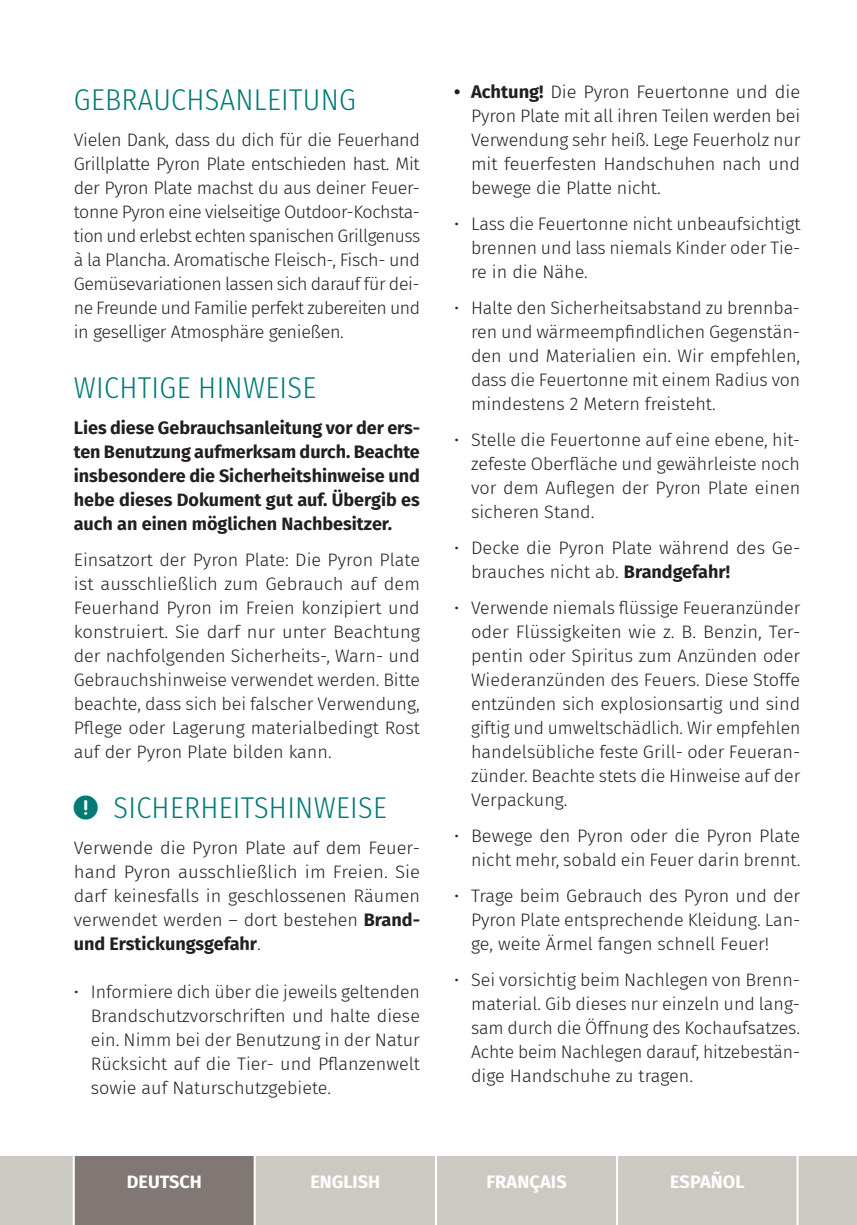
<style>
.page{position:relative;width:857px;height:1225px;background:#fff}
.page>*{position:absolute;margin:0;border:0;box-sizing:border-box;transform-origin:0 0}
.t1{font:300 30px "Fira Sans Condensed";letter-spacing:.01em;color:#007a77}
.t2{font:300 18px/24px "Fira Sans";color:#231f20;text-align:justify}
.t3{font:700 18px/24px "Fira Sans";color:#231f20;text-align:justify}
.t4{font:700 18px "Fira Sans";color:#fff}
.s1{font-weight:700}
</style>
<div class="page">
<div style="left:74px;top:1157px;width:181px;height:68px;background:#817774"></div>
<div style="left:254px;top:1157px;width:181px;height:68px;background:#ccc9c2"></div>
<div style="left:436px;top:1157px;width:180px;height:68px;background:#ccc9c2"></div>
<hr style="left:253px;top:1152px;width:2px;height:73px;background:#fff">
<hr style="left:435px;top:1152px;width:2px;height:73px;background:#fff">
<div style="left:0;top:1157px;width:74px;height:68px;background:#ccc9c2"></div>
<hr style="left:73px;top:1152px;width:2px;height:73px;background:#fff">
<div style="left:616px;top:1157px;width:181px;height:68px;background:#ccc9c2"></div>
<div style="left:797px;top:1157px;width:59px;height:68px;background:#ccc9c2"></div>
<hr style="left:796px;top:1152px;width:2px;height:73px;background:#fff">
<hr style="left:615px;top:1152px;width:2px;height:73px;background:#fff">
<h1 class="t1" style="left:74px;top:78px;width:283px">GEBRAUCHSANLEITUNG</h1>
<p class="t2" style="left:74px;top:127px;width:348px">Vielen Dank, dass du dich für die Feuerhand Grillplatte Pyron Plate entschieden hast. Mit der Pyron Plate machst du aus deiner Feuer&shy;tonne Pyron eine vielseitige Outdoor-Kochsta&shy;tion und erlebst echten spanischen Grillgenuss à la Plancha. Aromatische Fleisch-, Fisch- und Gemüsevariationen lassen sich darauf für dei&shy;ne Freunde und Familie perfekt zubereiten und in geselliger Atmosphäre genießen.</p>
<h1 class="t1" style="left:74px;top:366px;width:244px">WICHTIGE HINWEISE</h1>
<p class="t3" style="left:74px;top:414px;width:347px">Lies diese Gebrauchsanleitung vor der ers&shy;ten Benutzung aufmerksam durch. Beachte insbesondere die Sicherheitshinweise und hebe dieses Dokument gut auf. Übergib es auch an einen möglichen Nachbesitzer.</p>
<p class="t2" style="left:74px;top:547px;width:347px">Einsatzort der Pyron Plate: Die Pyron Plate ist ausschließlich zum Gebrauch auf dem Feuerhand Pyron im Freien konzipiert und konstruiert. Sie darf nur unter Beachtung der nachfolgenden Sicherheits-, Warn- und Gebrauchshinweise verwendet werden. Bitte beachte, dass sich bei falscher Verwendung, Pflege oder Lagerung materialbedingt Rost auf der Pyron Plate bilden kann.</p>
<h1 class="t1" style="left:113px;top:786px;width:275px">SICHERHEITSHINWEISE</h1>
<p class="t2" style="left:74px;top:835px;width:348px">Verwende die Pyron Plate auf dem Feuer&shy;hand Pyron ausschließlich im Freien. Sie darf keinesfalls in geschlossenen Räumen verwendet werden – dort bestehen <span class="s1">Brand&shy;und Erstickungsgefahr</span>.</p>
<p class="t2" style="left:91px;top:979px;width:330px;text-indent:-17px">• Informiere dich über die jeweils geltenden Brandschutzvorschriften und halte diese ein. Nimm bei der Benutzung in der Natur Rücksicht auf die Tier- und Pflanzenwelt sowie auf Naturschutzgebiete.</p>
<p class="t2" style="left:471px;top:79px;width:330px;text-indent:-17px"><span class="s1">• Achtung!</span> Die Pyron Feuertonne und die Pyron Plate mit all ihren Teilen werden bei Verwendung sehr heiß. Lege Feuerholz nur mit feuerfesten Handschuhen nach und bewege die Platte nicht.</p>
<p class="t2" style="left:471px;top:211px;width:331px;text-indent:-17px">• Lass die Feuertonne nicht unbeaufsichtigt brennen und lass niemals Kinder oder Tie&shy;re in die Nähe.</p>
<p class="t2" style="left:471px;top:295px;width:330px;text-indent:-17px">• Halte den Sicherheitsabstand zu brennba&shy;ren und wärmeempfindlichen Gegenstän&shy;den und Materialien ein. Wir empfehlen, dass die Feuertonne mit einem Radius von mindestens 2 Metern freisteht.</p>
<p class="t2" style="left:471px;top:427px;width:330px;text-indent:-17px">• Stelle die Feuertonne auf eine ebene, hit&shy;zefeste Oberfläche und gewährleiste noch vor dem Auflegen der Pyron Plate einen sicheren Stand.</p>
<p class="t2" style="left:471px;top:535px;width:330px;text-indent:-17px">• Decke die Pyron Plate während des Ge&shy;brauches nicht ab. <span class="s1">Brandgefahr!</span></p>
<p class="t2" style="left:471px;top:595px;width:330px;text-indent:-17px">• Verwende niemals flüssige Feueranzünder oder Flüssigkeiten wie z. B. Benzin, Ter&shy;pentin oder Spiritus zum Anzünden oder Wiederanzünden des Feuers. Diese Stoffe entzünden sich explosionsartig und sind giftig und umweltschädlich. Wir empfehlen handelsübliche feste Grill- oder Feueran&shy;zünder. Beachte stets die Hinweise auf der Verpackung.</p>
<p class="t2" style="left:454px;top:823px;width:347px;text-align:right">• Bewege den Pyron oder die Pyron Plate nicht mehr, sobald ein Feuer darin brennt.</p>
<p class="t2" style="left:471px;top:883px;width:330px;text-indent:-17px">• Trage beim Gebrauch des Pyron und der Pyron Plate entsprechende Kleidung. Lan&shy;ge, weite Ärmel fangen schnell Feuer!</p>
<p class="t2" style="left:471px;top:967px;width:330px;text-indent:-17px">• Sei vorsichtig beim Nachlegen von Brenn&shy;material. Gib dieses nur einzeln und lang&shy;sam durch die Öffnung des Kochaufsatzes.<br>Achte beim Nachlegen darauf, hitzebestän&shy;dige Handschuhe zu tragen.</p>
<p class="t4" style="left:127px;top:1166px;width:76px">DEUTSCH</p>
<p class="t4" style="left:310px;top:1166px;width:71px">ENGLISH</p>
<p class="t4" style="left:486px;top:1166px;width:82px">FRANÇAIS</p>
<p class="t4" style="left:669px;top:1166px;width:76px">ESPAÑOL</p>
</div>
